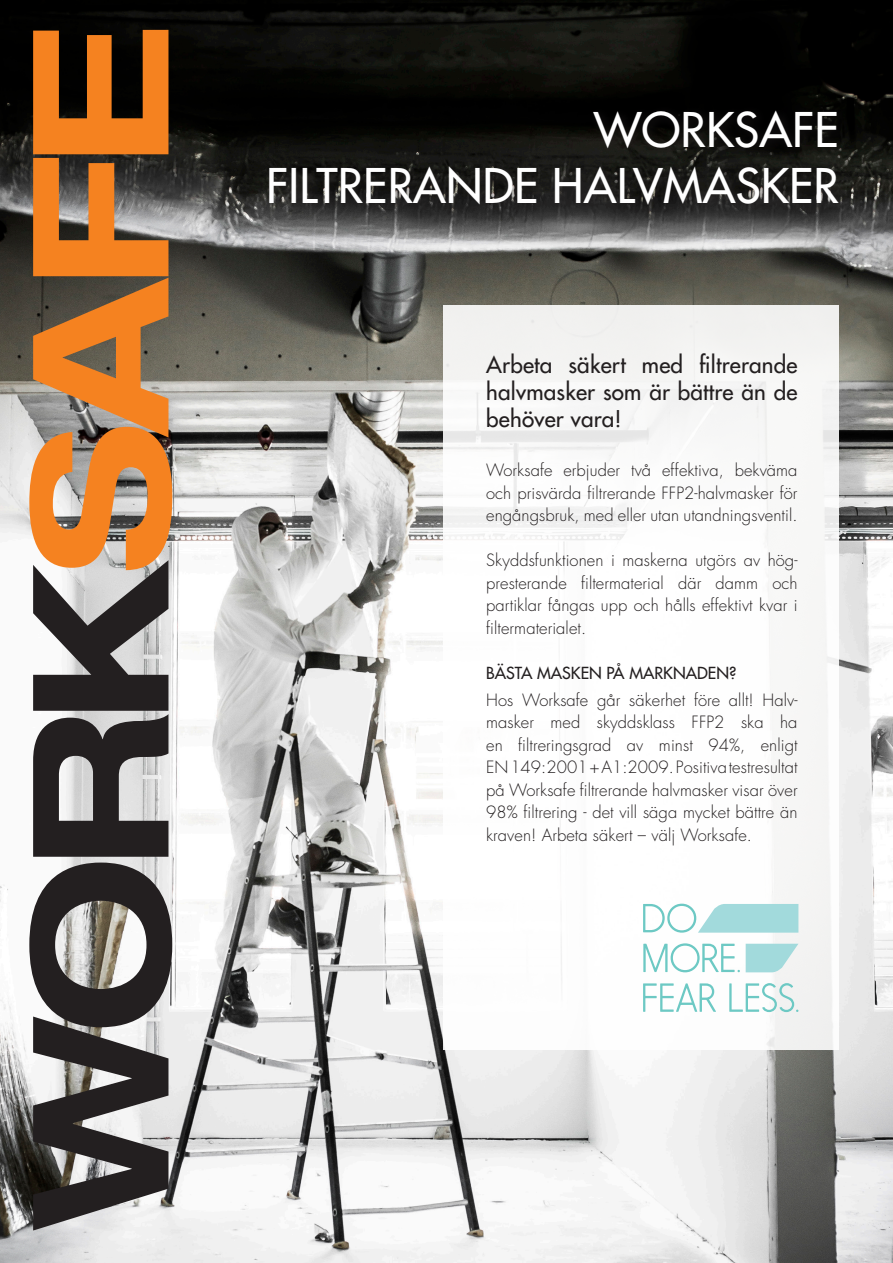
<style>
.page{position:relative;width:893px;height:1263px;background:#fff}
.page>*{position:absolute;margin:0;border:0;box-sizing:border-box;transform-origin:0 0}
.t1{font:500 46.5px "Futura Std";letter-spacing:.005em;color:#fff}
.Styckeformat_1{font:500 22.5px/27px "Futura Std";letter-spacing:.01em;color:#231f20;text-align:justify}
.Styckeformat_1-2{font:300 16.5px/22.5px "Futura Std";letter-spacing:.005em;color:#231f20;text-align:justify}
.Styckeformat_1-3{font:500 16.2px "Futura Std";color:#231f20}
</style>
<div class="page">
<img style="left:0;top:0;width:893px;height:1263px">
<div style="left:263px;top:105px;width:586px;height:110px;background:#231f20;opacity:.67"></div>
<svg style="left:29px;top:30px;width:143px;height:1200px;background:#8f7056"></svg>
<div style="left:443px;top:305px;width:396px;height:744px;background:#fff"></div>
<svg style="left:643px;top:983px;width:73px;height:29px"></svg>
<svg style="left:729px;top:983px;width:69px;height:29px"></svg>
<svg style="left:643px;top:904px;width:155px;height:29px"></svg>
<svg style="left:643px;top:943px;width:97px;height:29px"></svg>
<svg style="left:746px;top:944px;width:52px;height:28px"></svg>
<p class="t1" style="left:594px;top:101px;width:246px">WORKSAFE</p>
<p class="t1" style="left:266px;top:156px;width:574px">FILTRERANDE HALVMASKER</p>
<p class="Styckeformat_1" style="left:486px;top:351px;width:313px">Arbeta säkert med filtrerande halvmasker som är bättre än de behöver vara!</p>
<p class="Styckeformat_1-2" style="left:486px;top:459px;width:313px">Worksafe erbjuder två effektiva, bekväma och prisvärda filtrerande FFP2-halvmasker för engångsbruk, med eller utan utandningsventil.</p>
<p class="Styckeformat_1-2" style="left:486px;top:549px;width:313px">Skyddsfunktionen i maskerna utgörs av hög&shy;presterande filtermaterial där damm och partiklar fångas upp och hålls effektivt kvar i filtermaterialet.</p>
<p class="Styckeformat_1-3" style="left:486px;top:662px;width:252px">BÄSTA MASKEN PÅ MARKNADEN?</p>
<p class="Styckeformat_1-2" style="left:486px;top:689px;width:313px">Hos Worksafe går säkerhet före allt! Halv&shy;masker med skyddsklass FFP2 ska ha en filtreringsgrad av minst 94%, enligt EN 149:2001 + A1:2009. Positiva testresultat på Worksafe filtrerande halvmasker visar över 98% filtrering - det vill säga mycket bättre än kraven! Arbeta säkert – välj Worksafe.</p>
</div>
